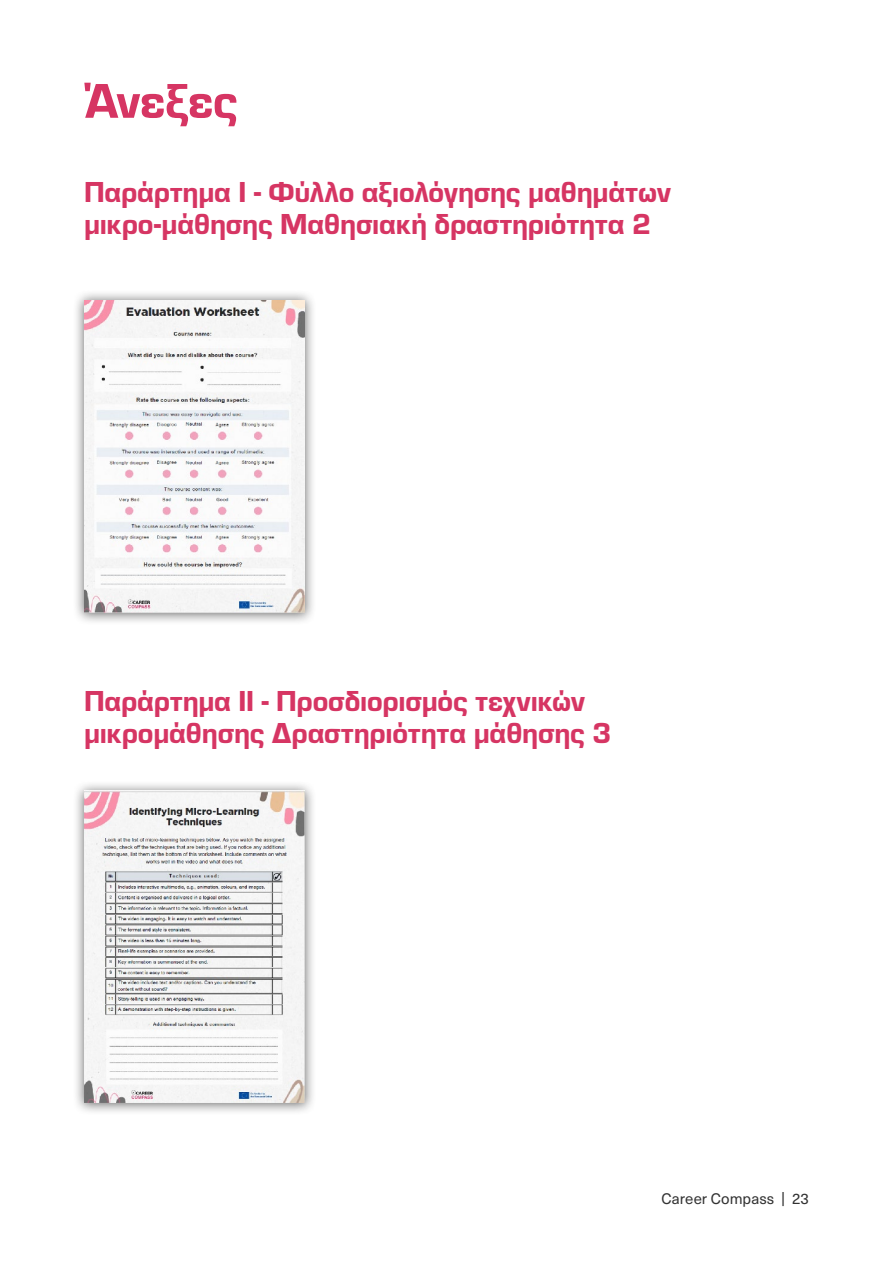
<style>
.page{position:relative;width:893px;height:1263px;background:#fff}
.page>*{position:absolute;margin:0;border:0;box-sizing:border-box;transform-origin:0 0}
.t1{font:50.7px "Eurostile Hea";color:#d63563}
.t2{font:30px/31.5px "Eurostile Hea";letter-spacing:-.01em;color:#d63563}
.t3{font:15px "Neue Haas Unica W1 G";color:#323232}
</style>
<div class="page">
<div style="left:72px;top:290px;width:244px;height:336px;background:#323232;opacity:.7"></div>
<img style="left:84px;top:300px;width:221px;height:312px">
<div style="left:72px;top:780px;width:244px;height:336px;background:#323232;opacity:.7"></div>
<img style="left:84px;top:791px;width:221px;height:311px">
<h1 class="t1" style="left:84px;top:65px;width:155px">Άνεξες</h1>
<p class="t2" style="left:84px;top:175px;width:588px">Παράρτημα Ι - Φύλλο αξιολόγησης μαθημάτων μικρο-μάθησης Μαθησιακή δραστηριότητα 2</p>
<p class="t2" style="left:84px;top:683px;width:529px">Παράρτημα II - Προσδιορισμός τεχνικών μικρομάθησης Δραστηριότητα μάθησης 3</p>
<p class="t3" style="left:661px;top:1187px;width:149px">Career Compass | 23</p>
</div>
